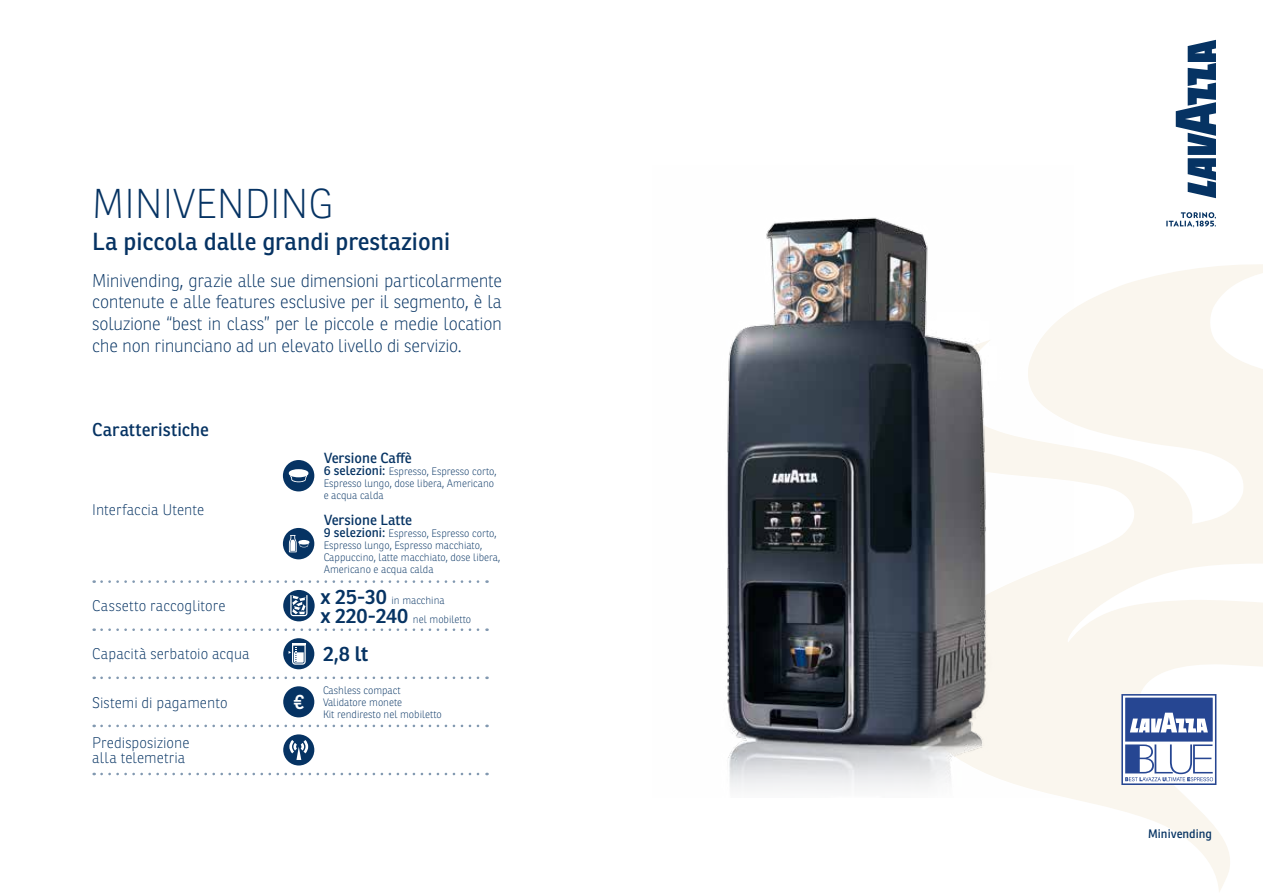
<style>
.page{position:relative;width:1263px;height:893px;background:#fff}
.page>*{position:absolute;margin:0;border:0;box-sizing:border-box;transform-origin:0 0}
.t1{font:100 40.5px "Ronnia";color:#063363}
.t2{font:24px "Ronnia";color:#063363}
.t3{font:600 20.4px "Ronnia";color:#063363}
.t4{font:600 20.4px "Ronnia";color:#fff}
.t5{font:100 18px/21.6px "Ronnia";letter-spacing:-.015em;color:#063363;text-align:justify}
.t6{font:18px "Ronnia";color:#063363}
.t7{font:100 15px/15px "Ronnia";color:#063363}
.t8{font:14.25px "Ronnia";color:#063363}
.t9{font:12px "Ronnia";color:#063363}
.t10{font:100 10.5px/12px "Ronnia";color:#063363}
.s1{font-weight:400;font-size:12.75px}
.s2{font-weight:600;font-size:20.4px}
</style>
<div class="page">
<svg style="left:1066px;top:264px;width:197px;height:628px;fill:#faf6ee"></svg>
<svg style="left:1166px;top:40px;width:50px;height:187px"></svg>
<svg style="left:102px;top:580px;width:385px;height:3px"></svg>
<svg style="left:102px;top:628px;width:385px;height:3px"></svg>
<svg style="left:102px;top:676px;width:385px;height:3px"></svg>
<svg style="left:102px;top:725px;width:385px;height:2px"></svg>
<svg style="left:102px;top:773px;width:385px;height:2px"></svg>
<div style="left:283px;top:686px;width:31px;height:31px;background:#063363;border-radius:50%"></div>
<svg style="left:283px;top:590px;width:32px;height:31px"></svg>
<svg style="left:290px;top:595px;width:17px;height:21px"></svg>
<div style="left:283px;top:638px;width:31px;height:31px;background:#063363;border-radius:50%"></div>
<svg style="left:289px;top:643px;width:17px;height:22px"></svg>
<svg style="left:1121px;top:694px;width:95px;height:91px"></svg>
<img style="left:726px;top:217px;width:348px;height:580px">
<div style="left:283px;top:734px;width:31px;height:31px;background:#063363;border-radius:50%"></div>
<svg style="left:289px;top:740px;width:19px;height:20px"></svg>
<div style="left:283px;top:460px;width:31px;height:31px;background:#063363;border-radius:50%"></div>
<svg style="left:289px;top:469px;width:19px;height:13px"></svg>
<div style="left:283px;top:528px;width:31px;height:31px;background:#063363;border-radius:50%"></div>
<svg style="left:289px;top:535px;width:20px;height:17px"></svg>
<h1 class="t1" style="left:92px;top:180px;width:242px">MINIVENDING</h1>
<h2 class="t2" style="left:92px;top:226px;width:360px">La piccola dalle grandi prestazioni</h2>
<h3 class="t5" style="left:92px;top:270px;width:411px">Minivending, grazie alle sue dimensioni particolarmente contenute e alle features esclusive per il segmento, è la soluzione “best in class” per le piccole e medie location che non rinunciano ad un elevato livello di servizio.</h3>
<h3 class="t6" style="left:92px;top:418px;width:118px">Caratteristiche</h3>
<h3 class="t7" style="left:92px;top:503px;width:114px">Interfaccia Utente</h3>
<h3 class="t7" style="left:92px;top:598px;width:135px">Cassetto raccoglitore</h3>
<h3 class="t8" style="left:324px;top:449px;width:89px">Versione Caffè</h3>
<p class="t10" style="left:324px;top:465px;width:174px"><span class="s1">6 selezioni:</span> Espresso, Espresso corto,<br>Espresso lungo, dose libera, Americano e acqua calda</p>
<h3 class="t8" style="left:324px;top:511px;width:90px">Versione Latte</h3>
<p class="t10" style="left:324px;top:527px;width:178px"><span class="s1">9 selezioni:</span> Espresso, Espresso corto, Espresso lungo, Espresso macchiato, Cappuccino, latte macchiato, dose libera, Americano e acqua calda</p>
<p class="t10" style="left:320px;top:590px;width:152px;line-height:19.5px"><span class="s2">x 25-30</span> in macchina<br><span class="s2">x 220-240</span> nel mobiletto</p>
<h3 class="t7" style="left:92px;top:647px;width:159px">Capacità serbatoio acqua</h3>
<h3 class="t3" style="left:323px;top:641px;width:47px">2,8 lt</h3>
<h3 class="t7" style="left:92px;top:695px;width:137px">Sistemi di pagamento</h3>
<h3 class="t7" style="left:92px;top:735px;width:99px">Predisposizione alla telemetria</h3>
<h3 class="t4" style="left:293px;top:689px;width:13px">€</h3>
<p class="t10" style="left:323px;top:684px;width:120px">Cashless compact<br>Validatore monete<br>Kit rendiresto nel mobiletto</p>
<p class="t9" style="left:1148px;top:826px;width:65px">Minivending</p>
</div>
